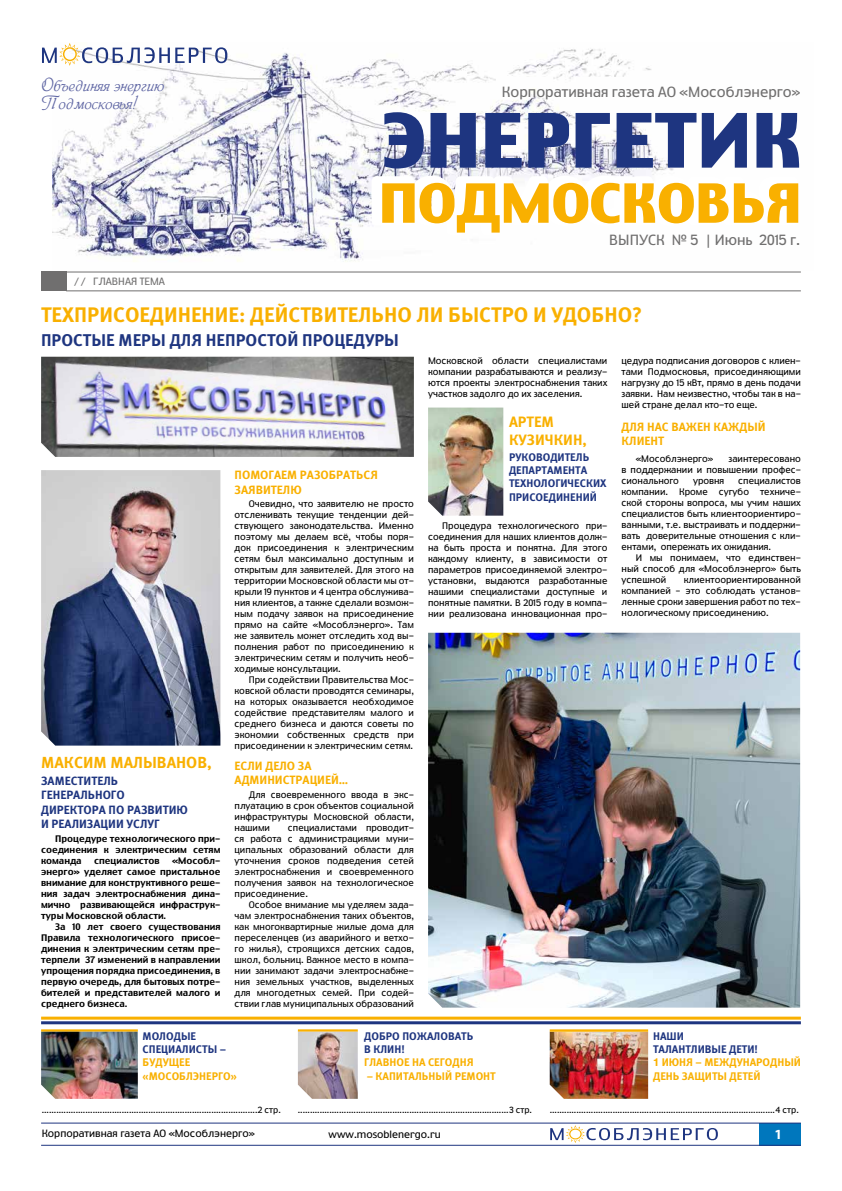
<style>
.page{position:relative;width:842px;height:1191px;background:#fff}
.page>*{position:absolute;margin:0;border:0;box-sizing:border-box;transform-origin:0 0}
.t1{font:700 74.1px "Truth CYR";color:#1e3580}
.t2{font:700 53.5px "Truth CYR";color:#f9b000}
.t3{font:700 21px "Meta Pro";color:#f9b000}
.t4{font:18px "Heinrich Script";color:#5d64a2}
.t5{font:700 17px "Meta Pro";color:#1e3580}
.t6{font:700 16px "Meta Pro";color:#f9b000}
.t7{font:700 15px/18px "Meta Pro";color:#f9b000}
.t8{font:14px "Truth CYR";color:#706f6f}
.t9{font:700 14px "Myriad Pro";color:#fff}
.t10{font:700 12px/14.4px "Meta Pro";color:#f9b000}
.t11{font:700 12px/14.4px "Meta Pro";color:#1e3580}
.t12{font:700 11px/13.2px "Meta Pro";color:#f9b000}
.t13{font:700 11px/13.2px "Meta Pro";color:#1e3580}
.t14{font:10px "Truth CYR";color:#000}
.t15{font:10px "Truth CYR";color:#706f6f}
.t16{font:9px/11px "Truth CYR";color:#000;text-align:justify}
.t17{font:500 9px/11px "Truth CYR";color:#000;text-align:justify}
.t18{font:8.5px "Truth CYR";color:#000}
.s1{color:#1e3580}
.s2{font-family:"Helvetica Neue Cyr"}
</style>
<div class="page">
<svg style="left:550px;top:1125px;width:168px;height:18px"></svg>
<div style="left:759px;top:1123px;width:42px;height:22px;background:#0077bd"></div>
<hr style="left:41px;top:1122px;width:760px;height:1px;background:#1e3580">
<hr style="left:41px;top:1144px;width:760px;height:1px;background:#1e3580">
<img style="left:550px;top:1031px;width:98px;height:67px">
<hr style="left:550px;top:1029px;width:98px;height:2px;background:#f9b000">
<hr style="left:298px;top:1029px;width:60px;height:2px;background:#f9b000">
<hr style="left:41px;top:1029px;width:97px;height:2px;background:#f9b000">
<img style="left:298px;top:1031px;width:60px;height:67px">
<img style="left:41px;top:1031px;width:97px;height:67px">
<img style="left:52px;top:49px;width:605px;height:213px">
<svg style="left:367px;top:158px;width:307px;height:82px"></svg>
<svg style="left:42px;top:43px;width:185px;height:23px"></svg>
<div style="left:41px;top:271px;width:25px;height:20px;background:#706f6f"></div>
<hr style="left:66px;top:271px;width:735px;height:1px;background:#706f6f">
<hr style="left:66px;top:290px;width:735px;height:1px;background:#706f6f">
<hr style="left:41px;top:1021px;width:760px;height:3px;background:#1e3580">
<hr style="left:41px;top:1016px;width:760px;height:3px;background:#f9b000">
<img style="left:428px;top:407px;width:75px;height:108px">
<img style="left:41px;top:470px;width:179px;height:275px">
<img style="left:428px;top:633px;width:372px;height:374px">
<img style="left:41px;top:357px;width:373px;height:100px">
<h3 class="t4" style="left:42px;top:74px;width:124px">Объединяя энергию</h3>
<h3 class="t8" style="left:502px;top:83px;width:300px">Корпоративная газета АО «Мособлэнерго»</h3>
<h3 class="t4" style="left:42px;top:93px;width:98px">Подмосковья!</h3>
<h1 class="t1" style="left:382px;top:96px;width:421px">ЭНЕРГЕТИК</h1>
<h2 class="t2" style="left:379px;top:171px;width:424px">ПОДМОСКОВЬЯ</h2>
<h3 class="t8" style="left:609px;top:232px;width:192px">ВЫПУСК № 5 | Июнь 2015 г.</h3>
<p class="t15" style="left:74px;top:275px;width:92px">/ / ГЛАВНАЯ ТЕМА</p>
<h3 class="t3" style="left:41px;top:301px;width:603px">ТЕХПРИСОЕДИНЕНИЕ: ДЕЙСТВИТЕЛЬНО ЛИ БЫСТРО И УДОБНО?</h3>
<h3 class="t5" style="left:41px;top:329px;width:359px">ПРОСТЫЕ МЕРЫ ДЛЯ НЕПРОСТОЙ ПРОЦЕДУРЫ</h3>
<h3 class="t6" style="left:41px;top:752px;width:172px">МАКСИМ МАЛЫВАНОВ,</h3>
<h3 class="t11" style="left:41px;top:774px;width:148px">ЗАМЕСТИТЕЛЬ<br>ГЕНЕРАЛЬНОГО<br>ДИРЕКТОРА ПО РАЗВИТИЮ<br>И РЕАЛИЗАЦИИ УСЛУГ</h3>
<p class="t17" style="left:41px;top:833px;width:181px;text-indent:14px">Процедуре технологического при&shy;соединения к электрическим сетям команда</p>
<p class="t17" style="left:41px;top:855px;width:181px;text-indent:131px">«Мособл&shy;энерго» уделяет самое пристальное внимание для конструктивного реше&shy;ния задач электроснабжения дина&shy;мично развивающейся инфраструк&shy;туры Московской области.</p>
<p class="t17" style="left:41px;top:921px;width:181px;text-indent:14px">За 10 лет своего существования Правила технологического присое&shy;динения к электрическим сетям пре&shy;терпели 37 изменений в направлении упрощения порядка присоединения, в первую очередь, для бытовых потре&shy;бителей и представителей малого и среднего бизнеса.</p>
<p class="t17" style="left:94px;top:855px;width:67px">специалистов</p>
<h3 class="t10" style="left:235px;top:468px;width:145px">ПОМОГАЕМ РАЗОБРАТЬСЯ<br>ЗАЯВИТЕЛЮ</h3>
<p class="t16" style="left:235px;top:498px;width:181px;text-indent:14px">Очевидно, что заявителю не просто отслеживать текущие тенденции дей&shy;ствующего законодательства. Именно поэтому мы делаем всё, чтобы поря&shy;док присоединения к электрическим сетям был максимально доступным и открытым для заявителей. Для этого на территории Московской области мы от&shy;крыли 19 пунктов и 4 центра обслужива&shy;ния клиентов, а также сделали возмож&shy;ным подачу заявок на присоединение прямо на сайте «Мособлэнерго». Там же заявитель может отследить ход вы&shy;полнения работ по присоединению к электрическим сетям и получить необ&shy;ходимые консультации.</p>
<p class="t16" style="left:235px;top:674px;width:181px;text-indent:14px">При содействии Правительства Мос&shy;ковской области проводятся семинары, на которых оказывается необходимое содействие представителям малого и среднего бизнеса и даются советы по экономии собственных средств при присоединении к электрическим сетям.</p>
<h3 class="t10" style="left:235px;top:758px;width:115px">ЕСЛИ ДЕЛО ЗА<br>АДМИНИСТРАЦИЕЙ…</h3>
<p class="t16" style="left:235px;top:789px;width:181px;text-indent:14px">Для своевременного ввода в экс&shy;плуатацию в срок объектов социальной инфраструктуры Московской области, нашими</p>
<p class="t16" style="left:235px;top:822px;width:181px;text-indent:53px">специалистами проводит&shy;ся работа с администрациями муни&shy;ципальных образований области для уточнения сроков подведения сетей электроснабжения и своевременного получения заявок на технологическое присоединение.</p>
<p class="t16" style="left:235px;top:899px;width:181px;text-indent:14px">Особое внимание мы уделяем зада&shy;чам электроснабжения таких объектов, как многоквартирные жилые дома для переселенцев (из аварийного и ветхо&shy;го жилья), строящихся детских садов, школ, больниц. Важное место в компа&shy;нии занимают задачи электроснабже&shy;ния земельных участков, выделенных для многодетных семей. При содей&shy;ствии глав муниципальных образований</p>
<p class="t16" style="left:428px;top:355px;width:181px">Московской области специалистами компании разрабатываются и реализу&shy;ются проекты электроснабжения таких участков задолго до их заселения.</p>
<h3 class="t7" style="left:509px;top:413px;width:79px">АРТЕМ<br>КУЗИЧКИН,</h3>
<p class="t13" style="left:509px;top:451px;width:99px">РУКОВОДИТЕЛЬ<br>ДЕПАРТАМЕНТА<br>ТЕХНОЛОГИЧЕСКИХ<br>ПРИСОЕДИНЕНИЙ</p>
<p class="t16" style="left:428px;top:520px;width:181px;text-indent:14px">Процедура технологического при&shy;соединения для наших клиентов долж&shy;на быть проста и понятна. Для этого каждому клиенту, в зависимости от параметров присоединяемой электро&shy;установки, выдаются разработанные нашими специалистами доступные и понятные памятки. В 2015 году в компа&shy;нии реализована инновационная про-</p>
<p class="t13" style="left:143px;top:1030px;width:85px">МОЛОДЫЕ<br>СПЕЦИАЛИСТЫ –</p>
<p class="t12" style="left:143px;top:1056px;width:96px">БУДУЩЕЕ «МОСОБЛЭНЕРГО»</p>
<p class="t13" style="left:364px;top:1030px;width:111px">ДОБРО ПОЖАЛОВАТЬ<br>В КЛИН!</p>
<p class="t12" style="left:364px;top:1056px;width:111px">ГЛАВНОЕ НА СЕГОДНЯ</p>
<p class="t12" style="left:367px;top:1069px;width:131px">– КАПИТАЛЬНЫЙ РЕМОНТ</p>
<p class="t16" style="left:621px;top:355px;width:181px">цедура подписания договоров с клиен&shy;тами Подмосковья, присоединяющими нагрузку до 15 кВт, прямо в день подачи заявки. Нам неизвестно, чтобы так в на&shy;шей стране делал кто-то еще.</p>
<h3 class="t10" style="left:621px;top:420px;width:145px">ДЛЯ НАС ВАЖЕН КАЖДЫЙ<br>КЛИЕНТ</h3>
<p class="t16" style="left:636px;top:453px;width:79px">«Мособлэнерго»</p>
<p class="t16" style="left:621px;top:453px;width:181px;text-indent:107px">заинтересовано в поддержании и повышении профес&shy;сионального</p>
<p class="t16" style="left:621px;top:475px;width:181px;text-indent:117px">специалистов компании. Кроме сугубо техниче&shy;ской стороны вопроса, мы учим наших специалистов быть клиентоориентиро&shy;ванными, т.е. выстраивать и поддержи&shy;вать доверительные отношения с кли&shy;ентами, опережать их ожидания.</p>
<p class="t16" style="left:621px;top:552px;width:181px;text-indent:14px">И мы понимаем, что единствен&shy;ный способ для «Мособлэнерго» быть успешной</p>
<p class="t16" style="left:693px;top:475px;width:33px">уровня</p>
<p class="t16" style="left:621px;top:574px;width:181px;text-indent:62px">клиентоориентированной компанией – это соблюдать установ&shy;ленные сроки завершения работ по тех&shy;нологическому присоединению.</p>
<p class="t12" style="left:653px;top:1030px;width:149px"><span class="s1">НАШИ<br>ТАЛАНТЛИВЫЕ ДЕТИ!<br></span><span class="s2">1</span> ИЮНЯ – МЕЖДУНАРОДНЫЙ<br>ДЕНЬ ЗАЩИТЫ ДЕТЕЙ</p>
<p class="t18" style="left:42px;top:1104px;width:241px">.........................................................................................2 стр.</p>
<p class="t18" style="left:298px;top:1104px;width:235px">.......................................................................................3 стр.</p>
<p class="t18" style="left:550px;top:1105px;width:250px">.............................................................................................4 стр.</p>
<p class="t14" style="left:42px;top:1127px;width:214px">Корпоративная газета АО «Мособлэнерго»</p>
<p class="t14" style="left:329px;top:1128px;width:114px">www.mosoblenergo.ru</p>
<h3 class="t9" style="left:775px;top:1125px;width:9px">1</h3>
</div>
